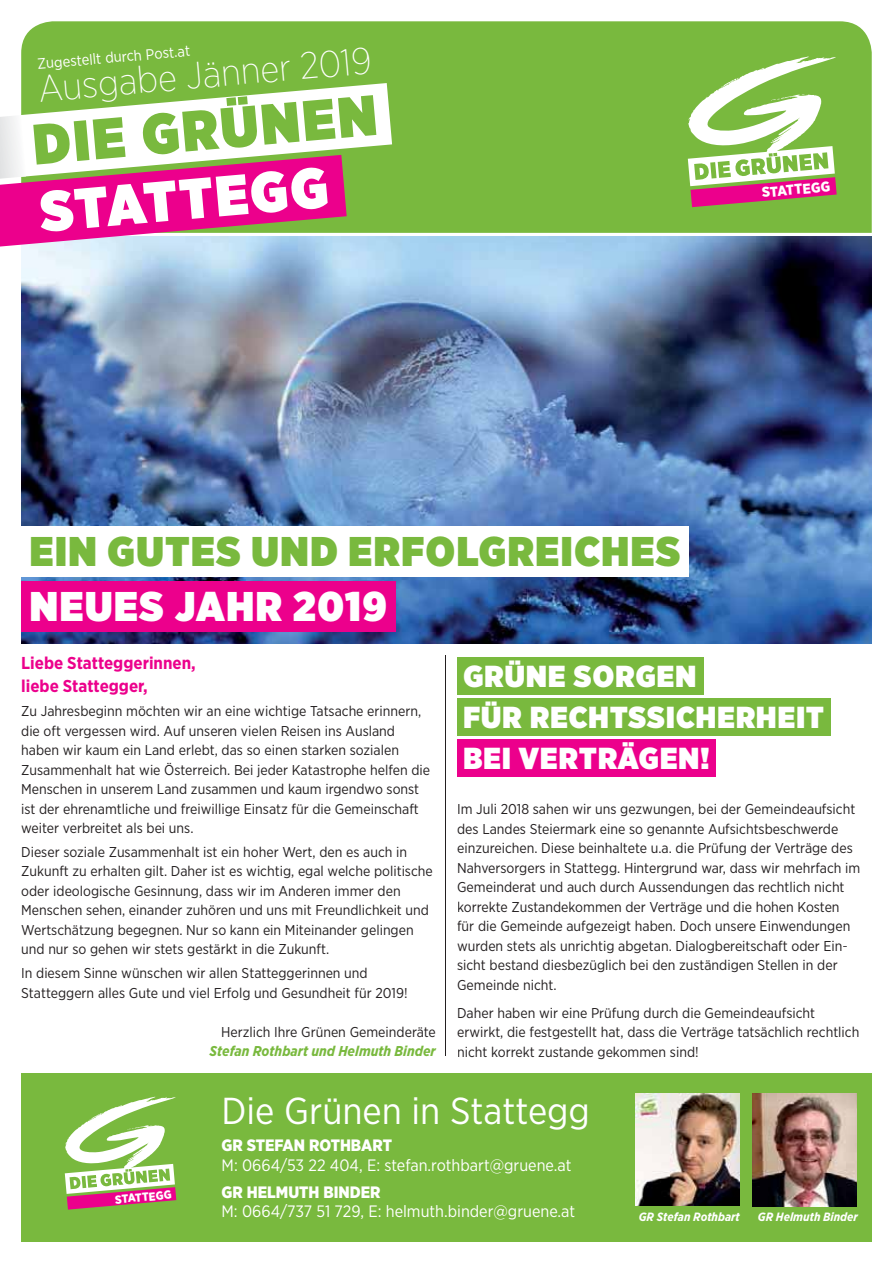
<style>
.page{position:relative;width:893px;height:1263px;background:#fff}
.page>*{position:absolute;margin:0;border:0;box-sizing:border-box;transform-origin:0 0}
.t1{font:900 57px "Gotham Narrow";color:#79b93e}
.t2{font:900 57px "Gotham Narrow";color:#fff}
.t3{font:900 41.55px "Gotham Narrow";letter-spacing:.04em;color:#79b93e}
.t4{font:900 41.55px "Gotham Narrow";letter-spacing:.04em;color:#fff}
.t5{font:37.5px "Gotham Narrow";color:#fff}
.t6{font:200 37.5px "Gotham Narrow";color:#fff}
.t7{font:900 30.45px/41.1px "Gotham Narrow";letter-spacing:.04em;color:#fff}
.t8{font:700 17.25px/23.7px "Gotham Narrow";color:#ec008c}
.t9{font:16.5px "Gotham Narrow";color:#fff}
.t10{font:900 16.5px "Gotham Narrow";color:#fff}
.t11{font:15px "Gotham Narrow";color:#fff}
.t12{font:14.25px/19.5px "Gotham Narrow";color:#231f20}
.t13{font:italic 700 14.25px "Gotham Narrow";color:#79b93e}
.t14{font:900 14.25px "Gotham Narrow";color:#fff}
.t15{font:italic 700 12px "Gotham Narrow";color:#fff}
.t16{font:900 11.85px "Gotham Narrow";color:#fff}
</style>
<div class="page">
<img style="left:21px;top:236px;width:850px;height:407px">
<div style="left:21px;top:21px;width:851px;height:212px;background:#79b93e"></div>
<div style="left:21px;top:1073px;width:851px;height:169px;background:#79b93e"></div>
<svg style="left:64px;top:1097px;width:112px;height:113px"></svg>
<svg style="left:687px;top:56px;width:150px;height:151px"></svg>
<svg style="left:0;top:83px;width:392px;height:164px"></svg>
<div style="left:21px;top:526px;width:668px;height:51px;background:#fff"></div>
<div style="left:21px;top:581px;width:374px;height:51px;background:#ec008c"></div>
<div style="left:457px;top:657px;width:247px;height:38px;background:#79b93e"></div>
<div style="left:457px;top:698px;width:373px;height:38px;background:#79b93e"></div>
<div style="left:457px;top:739px;width:259px;height:38px;background:#ec008c"></div>
<hr style="left:446px;top:656px;width:1px;height:400px;background:#231f20">
<img style="left:753px;top:1094px;width:103px;height:112px">
<img style="left:635px;top:1094px;width:104px;height:112px">
<p class="t11" style="left:37px;top:58px;width:155px;rotate:-5deg">Zugestellt durch Post.at</p>
<h3 class="t6" style="left:36px;top:67px;width:336px;rotate:-5deg">Ausgabe Jänner 2019</h3>
<h1 class="t1" style="left:31px;top:125px;width:346px;rotate:-5deg">DIE GRÜNEN</h1>
<h1 class="t2" style="left:39px;top:192px;width:290px;rotate:-5deg">STATTEGG</h1>
<p class="t14" style="left:761px;top:187px;width:70px;rotate:-5deg">STATTEGG</p>
<h2 class="t3" style="left:30px;top:537px;width:652px">EIN GUTES UND ERFOLGREICHES</h2>
<h2 class="t4" style="left:30px;top:592px;width:359px">NEUES JAHR 2019</h2>
<h3 class="t7" style="left:463px;top:658px;width:362px">GRÜNE SORGEN<br>FÜR RECHTSSICHERHEIT<br>BEI VERTRÄGEN!</h3>
<p class="t8" style="left:21px;top:652px;width:176px">Liebe Statteggerinnen, liebe Stattegger,</p>
<p class="t12" style="left:21px;top:702px;width:410px">Zu Jahresbeginn möchten wir an eine wichtige Tatsache erinnern, die oft vergessen wird. Auf unseren vielen Reisen ins Ausland haben wir kaum ein Land erlebt, das so einen starken sozialen Zusammenhalt hat wie Österreich. Bei jeder Katastrophe helfen die Menschen in unserem Land zusammen und kaum irgendwo sonst ist der ehrenamtliche und freiwillige Einsatz für die Gemeinschaft weiter verbreitet als bei uns.</p>
<p class="t12" style="left:21px;top:843px;width:413px">Dieser soziale Zusammenhalt ist ein hoher Wert, den es auch in Zukunft zu erhalten gilt. Daher ist es wichtig, egal welche politische oder ideologische Gesinnung, dass wir im Anderen immer den Menschen sehen, einander zuhören und uns mit Freundlichkeit und Wertschätzung begegnen. Nur so kann ein Miteinander gelingen und nur so gehen wir stets gestärkt in die Zukunft.</p>
<p class="t12" style="left:21px;top:964px;width:388px">In diesem Sinne wünschen wir allen Statteggerinnen und<br>Statteggern alles Gute und viel Erfolg und Gesundheit für 2019!</p>
<p class="t12" style="left:221px;top:1023px;width:216px">Herzlich Ihre Grünen Gemeinderäte</p>
<p class="t13" style="left:210px;top:1043px;width:228px">Stefan Rothbart und Helmuth Binder</p>
<p class="t12" style="left:457px;top:800px;width:405px">Im Juli 2018 sahen wir uns gezwungen, bei der Gemeindeaufsicht des Landes Steiermark eine so genannte Aufsichtsbeschwerde einzureichen. Diese beinhaltete u.a. die Prüfung der Verträge des Nahversorgers in Stattegg. Hintergrund war, dass wir mehrfach im Gemeinderat und auch durch Aussendungen das rechtlich nicht korrekte Zustandekommen der Verträge und die hohen Kosten für die Gemeinde aufgezeigt haben. Doch unsere Einwendungen wurden stets als unrichtig abgetan. Dialogbereitschaft oder Ein&shy;sicht bestand diesbezüglich bei den zuständigen Stellen in der Gemeinde nicht.</p>
<p class="t12" style="left:457px;top:1003px;width:404px">Daher haben wir eine Prüfung durch die Gemeindeaufsicht erwirkt, die festgestellt hat, dass die Verträge tatsächlich rechtlich nicht korrekt zustande gekommen sind!</p>
<p class="t16" style="left:115px;top:1195px;width:58px;rotate:-5deg">STATTEGG</p>
<h3 class="t5" style="left:222px;top:1097px;width:370px">Die Grünen in Stattegg</h3>
<p class="t10" style="left:222px;top:1139px;width:172px">GR STEFAN ROTHBART</p>
<p class="t9" style="left:222px;top:1159px;width:351px">M: 0664/53 22 404, E: stefan.rothbart@gruene.at</p>
<p class="t10" style="left:222px;top:1186px;width:160px">GR HELMUTH BINDER</p>
<p class="t9" style="left:222px;top:1205px;width:355px">M: 0664/737 51 729, E: helmuth.binder@gruene.at</p>
<p class="t15" style="left:639px;top:1210px;width:103px">GR Stefan Rothbart</p>
<p class="t15" style="left:758px;top:1210px;width:102px">GR Helmuth Binder</p>
</div>
